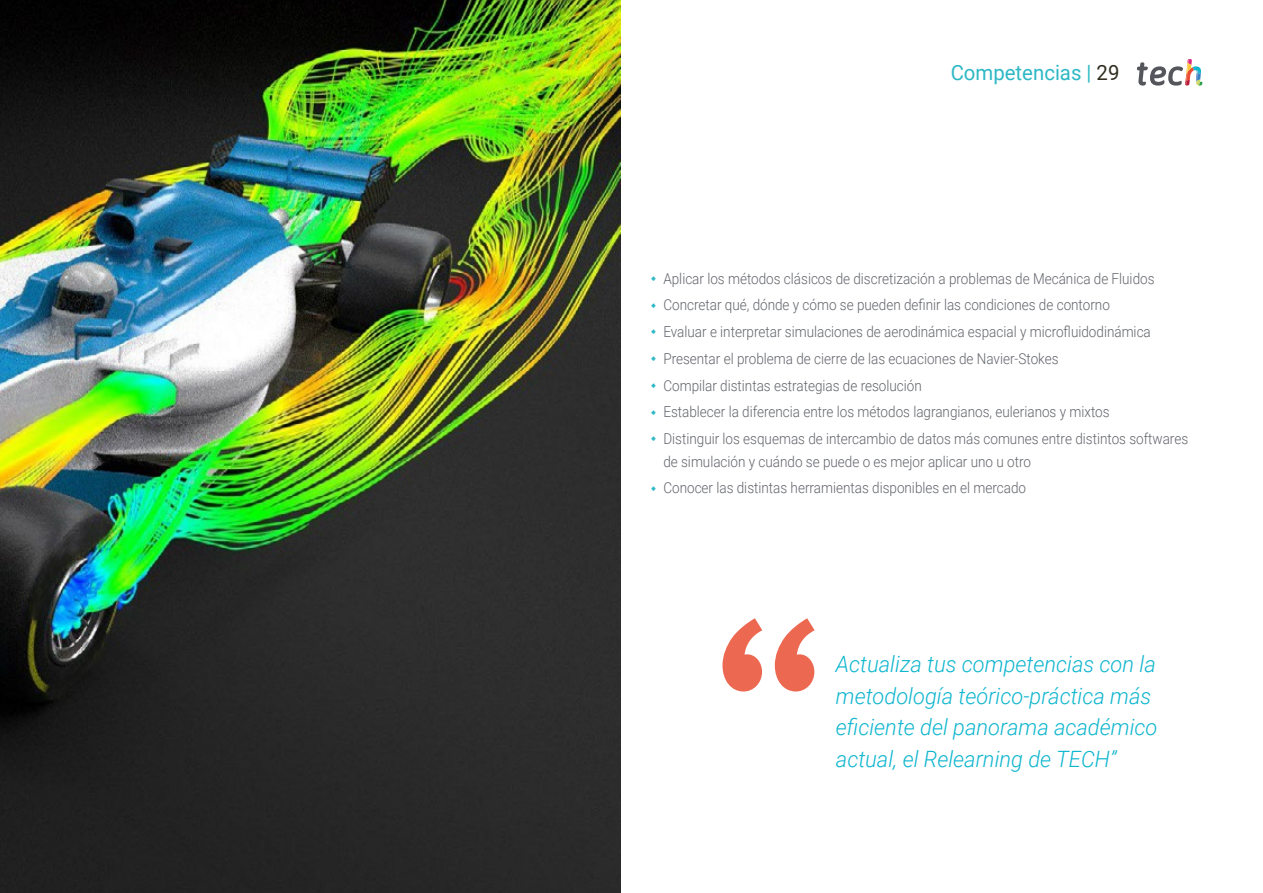
<style>
.page{position:relative;width:1263px;height:893px;background:#fff}
.page>*{position:absolute;margin:0;border:0;box-sizing:border-box;transform-origin:0 0}
.t1{font:italic 300 22.5px/31.5px "Roboto";color:#0fb6cf}
.t2{font:21px "Roboto";color:#2db8c5}
.t3{font:300 15px/26.7px "Roboto";color:#61646a;scale:.9 1}
.s1{color:#312e20}
</style>
<div class="page">
<img style="left:0;top:0;width:621px;height:893px">
<svg style="left:1137px;top:59px;width:65px;height:27px"></svg>
<svg style="left:722px;top:618px;width:93px;height:73px"></svg>
<h2 class="t2" style="left:951px;top:57px;width:170px">Competencias | <span class="s1">29</span></h2>
<p class="t3" style="left:663px;top:264px;width:585px">Aplicar los métodos clásicos de discretización a problemas de Mecánica de Fluidos Concretar qué, dónde y cómo se pueden definir las condiciones de contorno<br>Evaluar e interpretar simulaciones de aerodinámica espacial y microfluidodinámica Presentar el problema de cierre de las ecuaciones de Navier-Stokes<br>Compilar distintas estrategias de resolución<br>Establecer la diferencia entre los métodos lagrangianos, eulerianos y mixtos<br>Distinguir los esquemas de intercambio de datos más comunes entre distintos softwares</p>
<p class="t3" style="left:663px;top:447px;width:410px">de simulación y cuándo se puede o es mejor aplicar uno u otro<br>Conocer las distintas herramientas disponibles en el mercado</p>
<h1 class="t1" style="left:836px;top:647px;width:323px">Actualiza tus competencias con la metodología teórico-práctica más eficiente del panorama académico actual, el Relearning de TECH”</h1>
</div>
